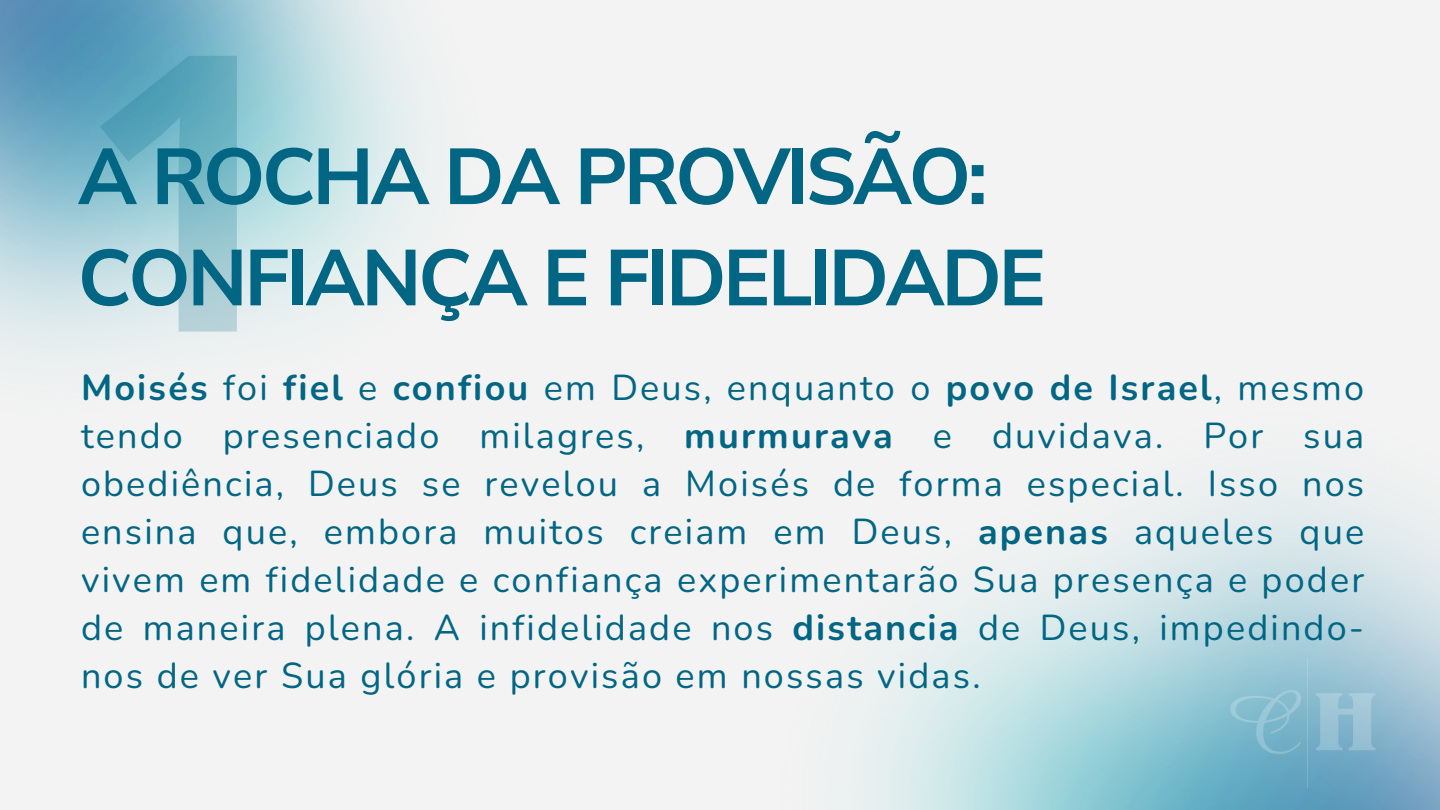
<style>
.page{position:relative;width:1440px;height:810px;background:#f3f3f3}
.page>*{position:absolute;margin:0;border:0;box-sizing:border-box;transform-origin:0 0}
.t1{font:700 386.4px "Open Sans";color:#016684}
.t2{font:700 79px/101.2px "Nunito Sans 10 pt";letter-spacing:-.055em;color:#016684}
.t3{font:36px/48px "Nunito";letter-spacing:.06em;color:#016684;text-align:justify}
.s1{font-weight:700}
</style>
<div class="page">
<img style="left:1178px;top:641px;width:262px;height:169px">
<img style="left:0;top:0;width:416px;height:353px">
<h1 class="t1" style="left:77px;top:-81px;width:222px">1</h1>
<p class="t2" style="left:77px;top:127px;width:971px">A ROCHA DA PROVISÃO:<br>CONFIANÇA E FIDELIDADE</p>
<p class="t3" style="left:81px;top:364px;width:1285px"><span class="s1">Moisés</span> foi <span class="s1">fiel</span> e <span class="s1">confiou</span> em Deus, enquanto o <span class="s1">povo de Israel</span>, mesmo tendo presenciado milagres, <span class="s1">murmurava</span> e duvidava. Por sua obediência, Deus se revelou a Moisés de forma especial. Isso nos ensina que, embora muitos creiam em Deus, <span class="s1">apenas</span> aqueles que vivem em fidelidade e confiança experimentarão Sua presença e poder de maneira plena. A infidelidade nos <span class="s1">distancia</span> de Deus, impedindo&shy;nos de ver Sua glória e provisão em nossas vidas.</p>
</div>
